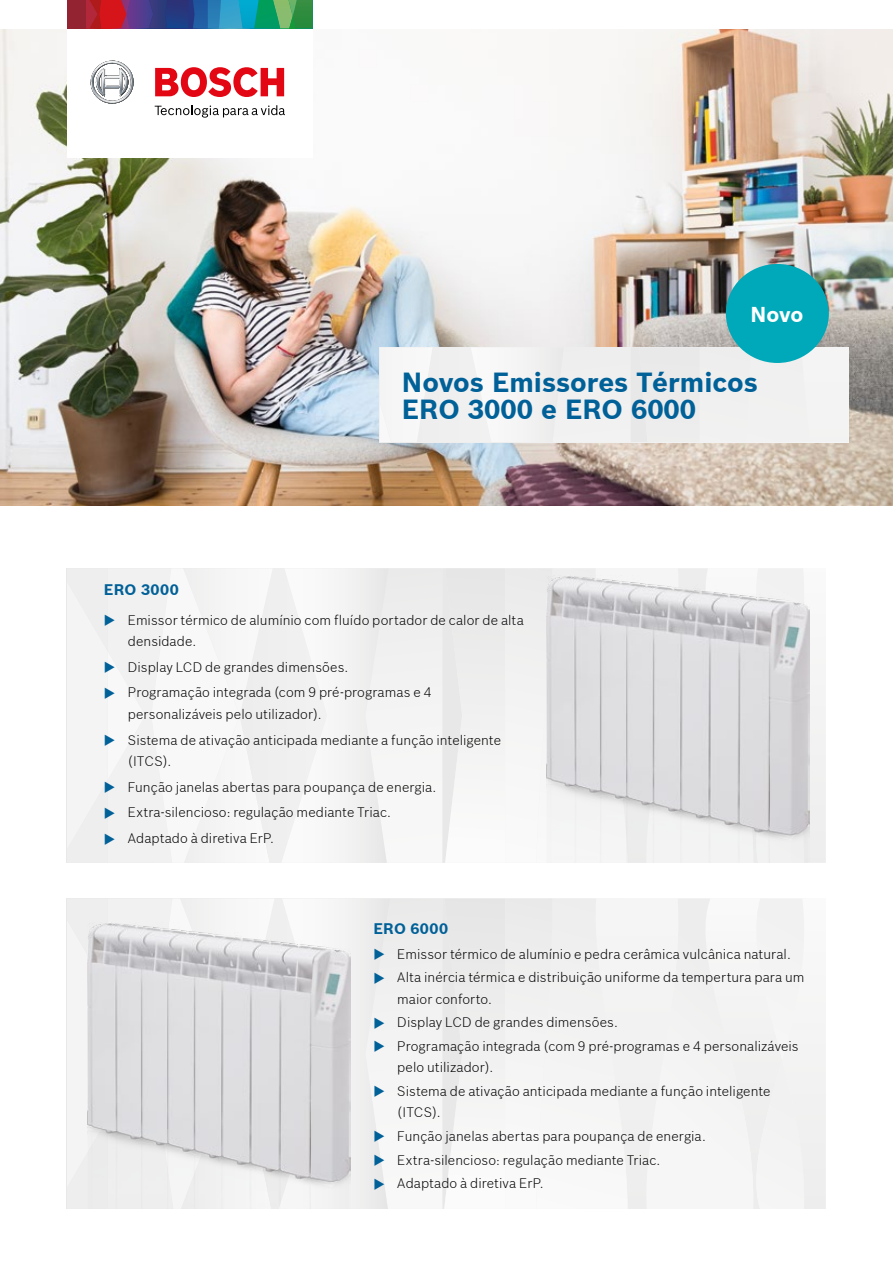
<style>
.page{position:relative;width:893px;height:1263px;background:#fff}
.page>*{position:absolute;margin:0;border:0;box-sizing:border-box;transform-origin:0 0}
.t1{font:700 27px/27px "Bosch Sans";color:#006098}
.t2{font:700 21px "Bosch Sans";color:#fff}
.t3{font:700 15px "Bosch Sans";letter-spacing:.03em;color:#006098}
.t4{font:300 13.5px/21.5px "Bosch Sans";letter-spacing:.01em;color:#000}
.s1{color:#006098}
</style>
<div class="page">
<img style="left:0;top:29px;width:893px;height:476px">
<div style="left:67px;top:568px;width:759px;height:295px;background:#f3f3f3"></div>
<div style="left:67px;top:898px;width:759px;height:311px;background:#f3f3f3"></div>
<div style="left:379px;top:347px;width:469px;height:95px;background:#f0f0f0"></div>
<img style="left:547px;top:575px;width:263px;height:288px">
<img style="left:87px;top:922px;width:263px;height:287px">
<div style="left:67px;top:0;width:246px;height:157px;background:#fff"></div>
<div style="left:67px;top:0;width:19px;height:28px;background:#942331"></div>
<svg style="left:86px;top:0;width:227px;height:28px;background:#4a6478"></svg>
<svg style="left:91px;top:61px;width:43px;height:43px"></svg>
<svg style="left:155px;top:67px;width:129px;height:30px"></svg>
<svg style="left:155px;top:105px;width:130px;height:13px"></svg>
<div style="left:726px;top:264px;width:103px;height:99px;background:#00a9b9;border-radius:50%"></div>
<h2 class="t2" style="left:750px;top:301px;width:54px">Novo</h2>
<h1 class="t1" style="left:402px;top:369px;width:358px">Novos Emissores Térmicos<br>ERO 3000 e ERO 6000</h1>
<p class="t3" style="left:104px;top:580px;width:76px">ERO 3000</p>
<p class="t4" style="left:128px;top:609px;width:397px;text-indent:-24px"><span class="s1">◆</span> Emissor térmico de alumínio com fluído portador de calor de alta densidade.</p>
<p class="t4" style="left:104px;top:656px;width:246px"><span class="s1">◆</span> Display LCD de grandes dimensões.</p>
<p class="t4" style="left:128px;top:682px;width:305px;text-indent:-24px"><span class="s1">◆</span> Programação integrada (com 9 pré-programas e 4 personalizáveis pelo utilizador).</p>
<p class="t4" style="left:128px;top:729px;width:375px;text-indent:-24px"><span class="s1">◆</span> Sistema de ativação anticipada mediante a função inteligente (ITCS).</p>
<p class="t4" style="left:104px;top:776px;width:334px"><span class="s1">◆</span> Função janelas abertas para poupança de energia.</p>
<p class="t4" style="left:104px;top:802px;width:289px"><span class="s1">◆</span> Extra-silencioso: regulação mediante Triac.</p>
<p class="t4" style="left:104px;top:827px;width:172px"><span class="s1">◆</span> Adaptado à diretiva ErP.</p>
<p class="t3" style="left:373px;top:919px;width:76px">ERO 6000</p>
<p class="t4" style="left:373px;top:943px;width:419px"><span class="s1">◆</span> Emissor térmico de alumínio e pedra cerâmica vulcânica natural.</p>
<p class="t4" style="left:397px;top:966px;width:409px;text-indent:-24px"><span class="s1">◆</span> Alta inércia térmica e distribuição uniforme da tempertura para um maior conforto.</p>
<p class="t4" style="left:373px;top:1011px;width:246px"><span class="s1">◆</span> Display LCD de grandes dimensões.</p>
<p class="t4" style="left:397px;top:1035px;width:403px;text-indent:-24px"><span class="s1">◆</span> Programação integrada (com 9 pré-programas e 4 personalizáveis pelo utilizador).</p>
<p class="t4" style="left:397px;top:1080px;width:375px;text-indent:-24px"><span class="s1">◆</span> Sistema de ativação anticipada mediante a função inteligente (ITCS).</p>
<p class="t4" style="left:373px;top:1125px;width:334px"><span class="s1">◆</span> Função janelas abertas para poupança de energia.</p>
<p class="t4" style="left:373px;top:1149px;width:289px"><span class="s1">◆</span> Extra-silencioso: regulação mediante Triac.</p>
<p class="t4" style="left:373px;top:1172px;width:172px"><span class="s1">◆</span> Adaptado à diretiva ErP.</p>
</div>
